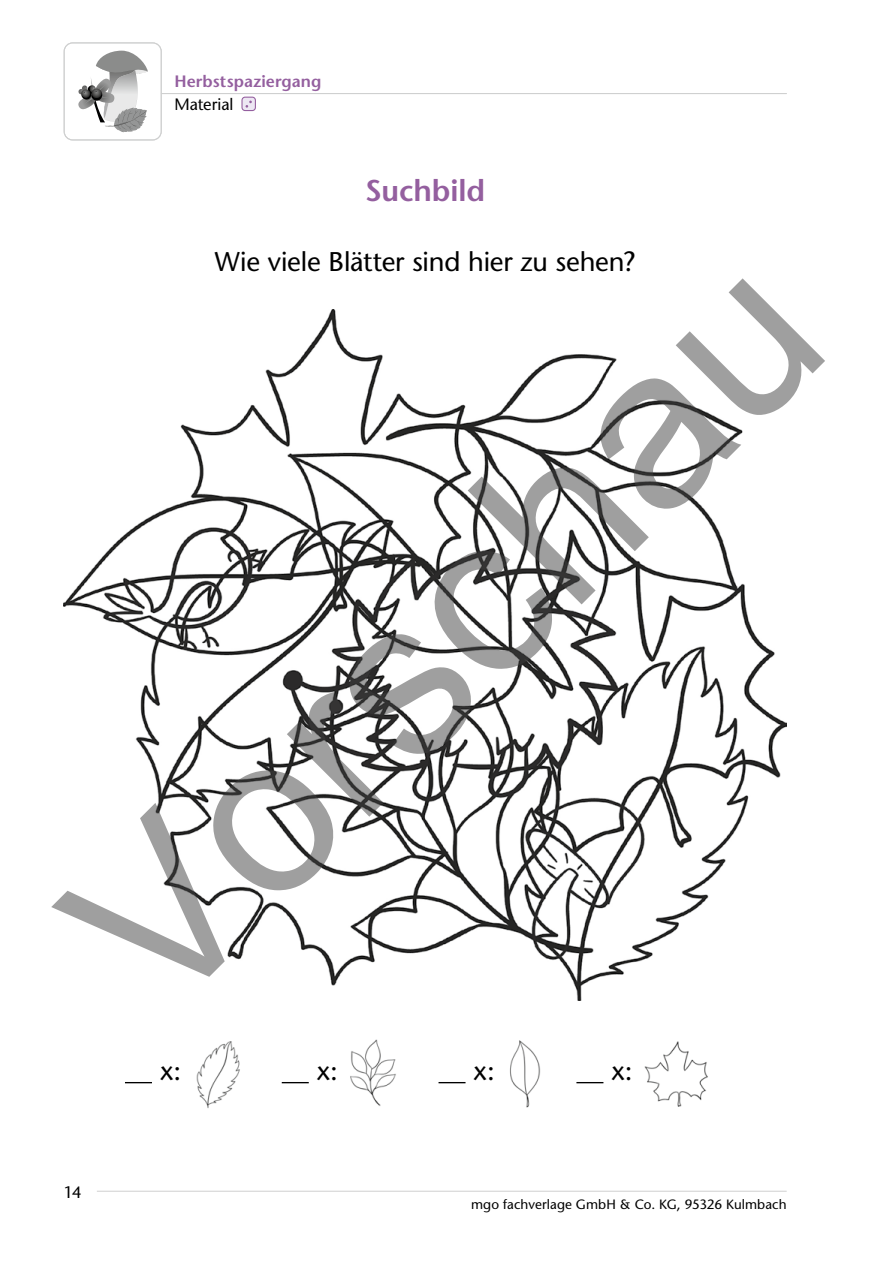
<style>
.page{position:relative;width:893px;height:1263px;background:#fff}
.page>*{position:absolute;margin:0;border:0;box-sizing:border-box;transform-origin:0 0}
.t1{font:225px "Arial";color:rgb(64 64 64/.5)}
.t2{font:600 30px "Stone Sans Std";letter-spacing:-.005em;color:#945f9f}
.t3{font:500 27px "Stone Sans Std";letter-spacing:-.005em;color:#000}
.t4{font:600 16.5px "Stone Sans Std";letter-spacing:.005em;color:#945f9f}
.t5{font:500 16.5px "Stone Sans Std";letter-spacing:-.005em;color:#000}
.t6{font:500 13.5px "Stone Sans Std";letter-spacing:.005em;color:#000}
</style>
<div class="page">
<hr style="left:97px;top:1191px;width:690px;height:1px;background:#cfd0d0">
<svg style="left:78px;top:51px;width:70px;height:81px"></svg>
<div style="left:242px;top:97px;width:13px;height:14px;background:#ede7f3;border-radius:3px"></div>
<div style="left:241px;top:97px;width:15px;height:14px;border:1px solid #945f9f;border-radius:3px"></div>
<svg style="left:246px;top:101px;width:6px;height:7px"></svg>
<hr style="left:161px;top:93px;width:626px;height:1px;background:#cfd0d0">
<div style="left:64px;top:43px;width:98px;height:97px;border:1px solid #cfd0d0;border-radius:9px"></div>
<svg style="left:125px;top:1082px;width:27px;height:1px"></svg>
<svg style="left:282px;top:1082px;width:27px;height:1px"></svg>
<svg style="left:439px;top:1082px;width:27px;height:1px"></svg>
<svg style="left:576px;top:1082px;width:27px;height:1px"></svg>
<img style="left:64px;top:309px;width:723px;height:691px">
<img style="left:196px;top:1041px;width:44px;height:67px">
<img style="left:350px;top:1039px;width:46px;height:67px">
<img style="left:510px;top:1040px;width:31px;height:68px">
<img style="left:644px;top:1041px;width:64px;height:66px">
<p class="t4" style="left:174px;top:71px;width:149px">Herbstspaziergang</p>
<p class="t5" style="left:174px;top:94px;width:61px">Material</p>
<p class="t2" style="left:365px;top:172px;width:121px">Suchbild</p>
<p class="t3" style="left:215px;top:246px;width:422px">Wie viele Blätter sind hier zu sehen?</p>
<h1 class="t1" style="left:-1px;top:856px;width:952px;rotate:-45deg">Vorschau</h1>
<p class="t5" style="left:64px;top:1182px;width:19px">14</p>
<p class="t3" style="left:160px;top:1054px;width:23px">x:</p>
<p class="t3" style="left:316px;top:1054px;width:23px">x:</p>
<p class="t3" style="left:473px;top:1054px;width:23px">x:</p>
<p class="t3" style="left:611px;top:1054px;width:23px">x:</p>
<p class="t6" style="left:471px;top:1196px;width:317px">mgo fachverlage GmbH &amp; Co. KG, 95326 Kulmbach</p>
</div>
